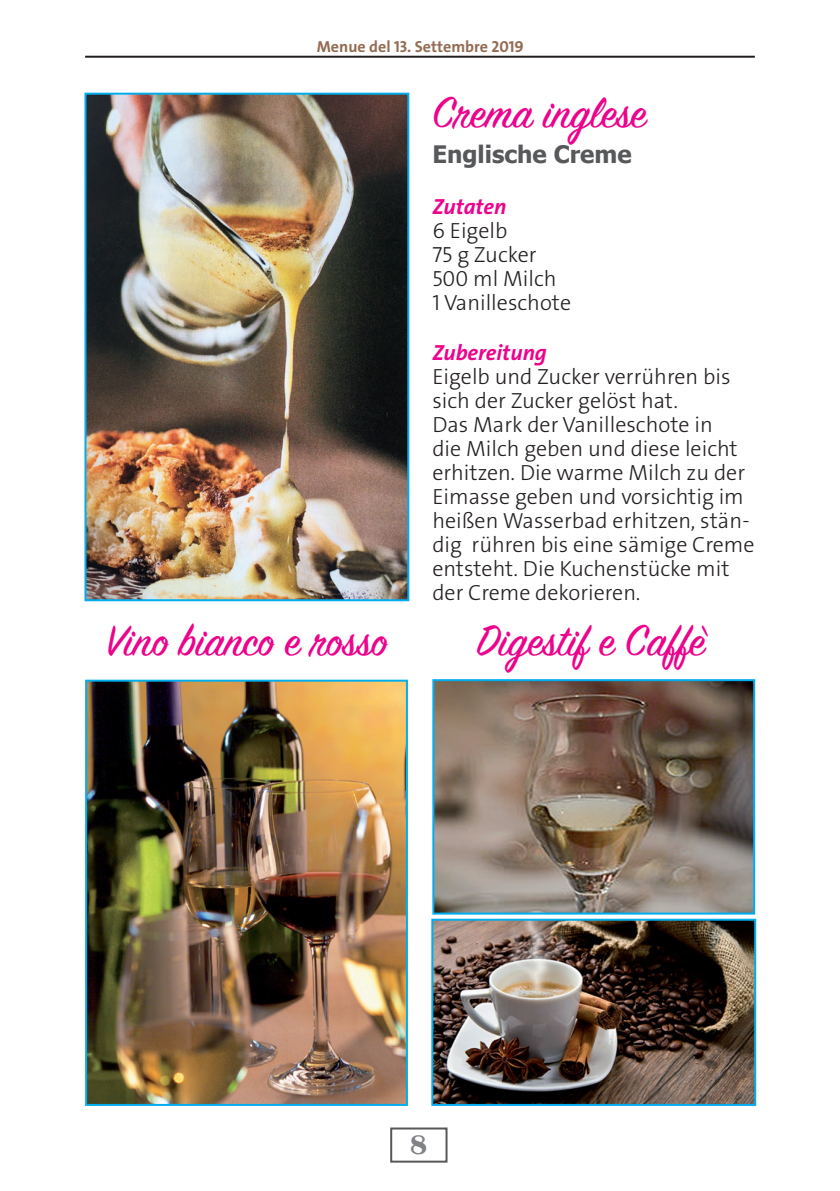
<style>
.page{position:relative;width:840px;height:1191px;background:#fff}
.page>*{position:absolute;margin:0;border:0;box-sizing:border-box;transform-origin:0 0}
.t1{font:48px "Sign Painter House Script";color:#ed028c}
.t2{font:700 28px "Britannic";color:#808285}
.t3{font:700 24px "Tahoma";color:#57585a}
.t4{font:300 22px/24px "SPD The Sans";color:#231f20}
.t5{font:italic 700 22px "SPD The Sans";color:#ed028c}
.t6{font:700 16px "SPD The Sans";color:#946b53}
</style>
<div class="page">
<img style="left:87px;top:96px;width:319px;height:502px">
<div style="left:84px;top:93px;width:325px;height:508px;border:2px solid #00aeef"></div>
<img style="left:88px;top:682px;width:316px;height:421px">
<div style="left:85px;top:679px;width:322px;height:427px;border:2px solid #00aeef"></div>
<img style="left:434px;top:921px;width:318px;height:182px">
<div style="left:431px;top:918px;width:324px;height:188px;border:2px solid #00aeef"></div>
<img style="left:435px;top:682px;width:316px;height:229px">
<div style="left:432px;top:679px;width:322px;height:235px;border:2px solid #00aeef"></div>
<hr style="left:85px;top:56px;width:669px;height:2px;background:#231f20">
<div style="left:390px;top:1127px;width:57px;height:35px;border:2px solid #57585a"></div>
<p class="t6" style="left:317px;top:36px;width:208px">Menue del 13. Settembre 2019</p>
<p class="t1" style="left:432px;top:84px;width:215px">Crema inglese</p>
<p class="t3" style="left:432px;top:138px;width:201px">Englische Creme</p>
<p class="t5" style="left:432px;top:192px;width:76px">Zutaten</p>
<p class="t4" style="left:432px;top:218px;width:76px">6 Eigelb</p>
<p class="t4" style="left:432px;top:242px;width:106px">75 g Zucker</p>
<p class="t4" style="left:432px;top:266px;width:126px">500 ml Milch</p>
<p class="t4" style="left:432px;top:290px;width:140px">1 Vanilleschote</p>
<p class="t5" style="left:432px;top:339px;width:116px">Zubereitung</p>
<p class="t4" style="left:432px;top:365px;width:299px">Eigelb und Zucker verrühren bis sich der Zucker gelöst hat.</p>
<p class="t4" style="left:432px;top:413px;width:323px">Das Mark der Vanilleschote in<br>die Milch geben und diese leicht erhitzen. Die warme Milch zu der<br>Eimasse geben und vorsichtig im heißen Wasserbad erhitzen, stän&shy;dig rühren bis eine sämige Creme entsteht. Die Kuchenstücke mit der Creme dekorieren.</p>
<p class="t1" style="left:106px;top:611px;width:282px">Vino bianco e rosso</p>
<p class="t1" style="left:476px;top:611px;width:231px">Digestif e Caffe‘</p>
<p class="t2" style="left:410px;top:1129px;width:19px">8</p>
</div>
